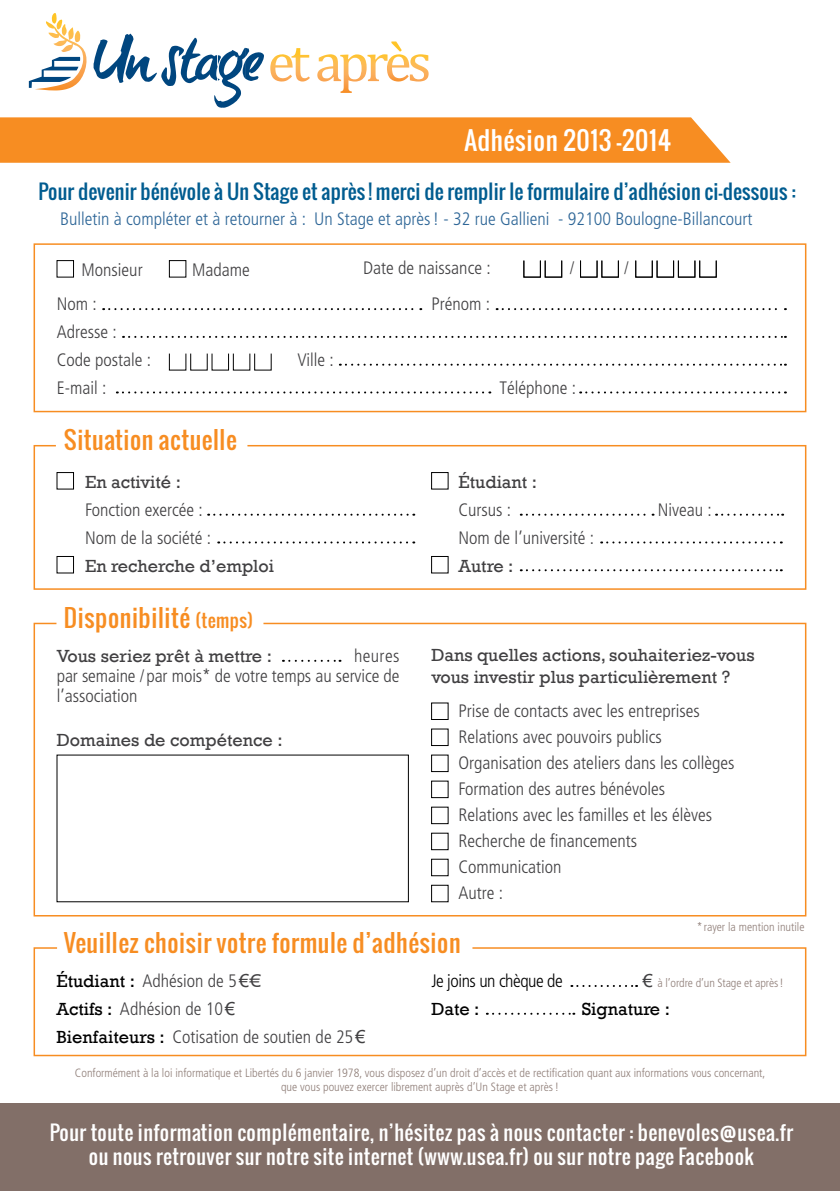
<style>
.page{position:relative;width:840px;height:1191px;background:#fff}
.page>*{position:absolute;margin:0;border:0;box-sizing:border-box;transform-origin:0 0}
.t1{font:25px "Oswald";letter-spacing:.025em;color:#fff}
.t2{font:24px "Oswald";letter-spacing:.025em;color:#f78d22}
.t3{font:20px/24px "Oswald";letter-spacing:.025em;color:#fff;text-align:center}
.t4{font:20px "Oswald";letter-spacing:.01em;color:#005c90}
.t5{font:300 condensed 18px/26px "Frutiger";color:#414042}
.t6{font:18px/22px "Rockwell";color:#414042}
.t7{font:300 condensed 18px "Frutiger";color:#2e6697}
.t8{font:300 condensed 18px "Frutiger";letter-spacing:-.025em;color:#000}
.t9{font:18px "Rockwell";color:#000}
.t10{font:300 condensed 12px/14px "Frutiger";color:#907f79;text-align:center}
.s1{font-size:18px}
.s2{font-family:"Rockwell";font-weight:400;font-stretch:normal;color:#000}
.s3{font-family:"Arial";font-weight:400;font-stretch:normal}
.s4{font-family:"Arial";font-weight:400;font-stretch:normal;font-size:18px;color:#414042}
</style>
<div class="page">
<hr style="left:0;top:1015px;width:1px;height:153px;background:#c9baaf">
<div style="left:0;top:1103px;width:839px;height:88px;background:#826f68"></div>
<div style="left:34px;top:243px;width:772px;height:169px;border:2px solid #f78d22"></div>
<svg style="left:33px;top:445px;width:773px;height:145px"></svg>
<svg style="left:33px;top:622px;width:773px;height:295px"></svg>
<svg style="left:33px;top:947px;width:773px;height:110px"></svg>
<div style="left:431px;top:885px;width:17px;height:17px;border:1px solid #000"></div>
<div style="left:431px;top:859px;width:17px;height:17px;border:1px solid #000"></div>
<div style="left:431px;top:833px;width:17px;height:17px;border:1px solid #000"></div>
<div style="left:431px;top:807px;width:17px;height:17px;border:1px solid #000"></div>
<div style="left:431px;top:781px;width:17px;height:17px;border:1px solid #000"></div>
<div style="left:431px;top:755px;width:17px;height:17px;border:1px solid #000"></div>
<div style="left:431px;top:729px;width:17px;height:17px;border:1px solid #000"></div>
<svg style="left:283px;top:660px;width:57px;height:2px"></svg>
<div style="left:57px;top:260px;width:17px;height:17px;border:1px solid #000"></div>
<div style="left:169px;top:260px;width:17px;height:17px;border:1px solid #000"></div>
<svg style="left:117px;top:391px;width:373px;height:2px"></svg>
<svg style="left:339px;top:364px;width:446px;height:2px"></svg>
<svg style="left:123px;top:336px;width:662px;height:2px"></svg>
<svg style="left:103px;top:308px;width:318px;height:2px"></svg>
<svg style="left:496px;top:308px;width:289px;height:2px"></svg>
<svg style="left:580px;top:391px;width:205px;height:2px"></svg>
<div style="left:431px;top:472px;width:17px;height:17px;border:1px solid #000"></div>
<div style="left:57px;top:472px;width:17px;height:17px;border:1px solid #000"></div>
<div style="left:57px;top:556px;width:17px;height:17px;border:1px solid #000"></div>
<div style="left:431px;top:556px;width:17px;height:17px;border:1px solid #000"></div>
<svg style="left:218px;top:541px;width:196px;height:2px"></svg>
<svg style="left:208px;top:514px;width:206px;height:2px"></svg>
<svg style="left:520px;top:569px;width:261px;height:2px"></svg>
<svg style="left:600px;top:541px;width:181px;height:2px"></svg>
<svg style="left:520px;top:514px;width:133px;height:2px"></svg>
<svg style="left:715px;top:514px;width:67px;height:2px"></svg>
<svg style="left:486px;top:1012px;width:88px;height:2px"></svg>
<svg style="left:571px;top:985px;width:65px;height:2px"></svg>
<div style="left:0;top:117px;width:730px;height:46px;background:#f78d22"></div>
<svg style="left:291px;top:41px;width:137px;height:41px"></svg>
<svg style="left:29px;top:13px;width:235px;height:95px"></svg>
<h1 class="t1" style="left:464px;top:121px;width:208px">Adhésion 2013 -2014</h1>
<p class="t4" style="left:39px;top:176px;width:758px">Pour devenir bénévole à Un Stage et après ! merci de remplir le formulaire d’adhésion ci-dessous :</p>
<p class="t7" style="left:60px;top:208px;width:693px">Bulletin à compléter et à retourner à : Un Stage et après! - 32 rue Gallieni - 92100 Boulogne-Billancourt</p>
<p class="t5" style="left:57px;top:253px;width:87px;line-height:34.2px;text-indent:25px">Monsieur<br>Nom :</p>
<p class="t5" style="left:57px;top:318px;width:96px;line-height:28px">Adresse :<br>Code postale :<br>E-mail :</p>
<p class="t5" style="left:192px;top:257px;width:59px">Madame</p>
<p class="t5" style="left:363px;top:255px;width:129px">Date de naissance :</p>
<p class="t5" style="left:569px;top:255px;width:6px">/</p>
<p class="t5" style="left:623px;top:255px;width:6px">/</p>
<p class="t5" style="left:297px;top:347px;width:38px">Ville :</p>
<p class="t5" style="left:431px;top:291px;width:60px">Prénom :</p>
<p class="t5" style="left:499px;top:375px;width:78px">Téléphone :</p>
<h2 class="t2" style="left:64px;top:421px;width:174px">Situation actuelle</h2>
<p class="t6" style="left:85px;top:471px;width:97px">En activité :</p>
<p class="t5" style="left:85px;top:496px;width:127px;line-height:28px">Fonction exercée :<br>Nom de la société :</p>
<p class="t6" style="left:85px;top:555px;width:190px">En recherche d’emploi</p>
<h2 class="t2" style="left:64px;top:600px;width:191px">Disponibilité <span class="s1">(temps)</span></h2>
<p class="t5" style="left:57px;top:645px;width:344px;line-height:20px;text-align:justify;text-indent:297px">heures par semaine /par mois* de votre temps au service de l’association</p>
<p class="t6" style="left:57px;top:729px;width:227px">Domaines de compétence :</p>
<p class="t6" style="left:57px;top:645px;width:217px">Vous seriez prêt à mettre :</p>
<p class="t6" style="left:458px;top:471px;width:80px">étudiant :</p>
<p class="t5" style="left:458px;top:497px;width:54px">Cursus :</p>
<p class="t5" style="left:657px;top:497px;width:55px">Niveau :</p>
<p class="t5" style="left:458px;top:525px;width:137px">Nom de l’université :</p>
<p class="t6" style="left:458px;top:555px;width:56px">Autre :</p>
<p class="t6" style="left:431px;top:644px;width:324px">Dans quelles actions, souhaiteriez-vous vous investir plus particulièrement ?</p>
<p class="t5" style="left:458px;top:697px;width:277px">Prise de contacts avec les entreprises<br>Relations avec pouvoirs publics<br>Organisation des ateliers dans les collèges<br>Formation des autres bénévoles<br>Relations avec les familles et les élèves<br>Recherche de financements<br>Communication<br>Autre :</p>
<h2 class="t2" style="left:64px;top:924px;width:398px">Veuillez choisir votre formule d’adhésion</h2>
<p class="t10" style="left:696px;top:920px;width:109px">* rayer la mention inutile</p>
<p class="t5" style="left:56px;top:966px;width:310px;line-height:28px"><span class="s2">étudiant :</span> Adhésion de 5<span class="s3">€<br></span><span class="s2">Actifs :</span> Adhésion de 10<span class="s3">€<br></span><span class="s2">Bienfaiteurs :</span> Cotisation de soutien de 25<span class="s3">€</span></p>
<p class="t8" style="left:431px;top:970px;width:133px">Je joins un chèque de</p>
<p class="t10" style="left:642px;top:975px;width:142px"><span class="s4">€</span> à l’ordre d’un Stage et après!</p>
<p class="t9" style="left:431px;top:998px;width:50px">Date :</p>
<p class="t9" style="left:581px;top:998px;width:90px">Signature :</p>
<p class="t10" style="left:75px;top:1065px;width:691px">Conformément à la loi informatique et Libertés du 6 janvier 1978, vous disposez d’un droit d’accès et de rectification quant aux informations vous concernant, que vous pouvez exercer librement auprès d’Un Stage et après!</p>
<p class="t3" style="left:50px;top:1120px;width:744px">Pour toute information complémentaire, n’hésitez pas à nous contacter : benevoles@usea.fr ou nous retrouver sur notre site internet (www.usea.fr) ou sur notre page Facebook</p>
</div>
